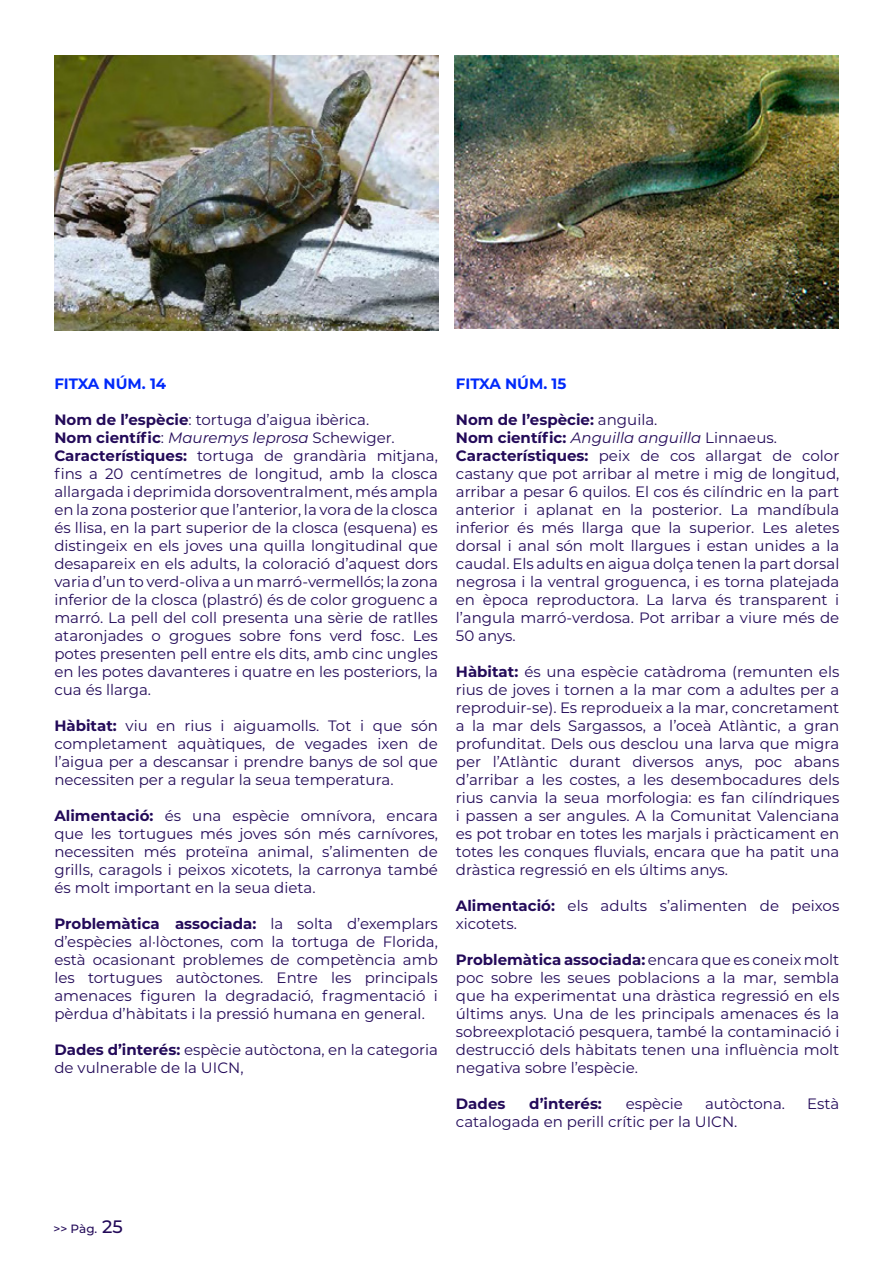
<style>
.page{position:relative;width:893px;height:1263px;background:#fff}
.page>*{position:absolute;margin:0;border:0;box-sizing:border-box;transform-origin:0 0}
.t1{font:15px/18px "Montserrat";color:#230a59;text-align:justify}
.t2{font:700 15px "Montserrat";color:#0029fa}
.t3{font:700 15px "Montserrat";color:#230a59}
.t4{font:500 12px "Montserrat";color:#230a59}
.s1{font-weight:700}
.s2{font-style:italic}
.s3{font-size:18px}
</style>
<div class="page">
<img style="left:54px;top:55px;width:384px;height:275px">
<img style="left:455px;top:55px;width:384px;height:273px">
<p class="t2" style="left:54px;top:373px;width:113px">FITXA NÚM. 14</p>
<p class="t1" style="left:54px;top:410px;width:385px;text-align:left"><span class="s1">Nom de l’espècie</span>: tortuga d’aigua ibèrica.<br><span class="s1">Nom científic</span>: <span class="s2">Mauremys leprosa</span> Schewiger.<br><span class="s1">Característiques:</span> tortuga de grandària mitjana, fins a 20 centímetres de longitud, amb la closca allargada i deprimida dorsoventralment, més ampla en la zona posterior que l’anterior, la vora de la closca és llisa, en la part superior de la closca (esquena) es distingeix en els joves una quilla longitudinal que desapareix en els adults, la coloració d’aquest dors varia d’un to verd-oliva a un marró-vermellós; la zona inferior de la closca (plastró) és de color groguenc a marró. La pell del coll presenta una sèrie de ratlles ataronjades o grogues sobre fons verd fosc. Les potes presenten pell entre els dits, amb cinc ungles en les potes davanteres i quatre en les posteriors, la cua és llarga.</p>
<p class="t1" style="left:54px;top:716px;width:385px"><span class="s1">Hàbitat:</span> viu en rius i aiguamolls. Tot i que són completament aquàtiques, de vegades ixen de l’aigua per a descansar i prendre banys de sol que necessiten per a regular la seua temperatura.</p>
<p class="t1" style="left:54px;top:806px;width:385px"><span class="s1">Alimentació:</span> és una espècie omnívora, encara que les tortugues més joves són més carnívores, necessiten més proteïna animal, s’alimenten de grills, caragols i peixos xicotets, la carronya també és molt important en la seua dieta.</p>
<p class="t1" style="left:54px;top:914px;width:385px"><span class="s1">Problemàtica associada:</span> la solta d’exemplars d’espècies al·lòctones, com la tortuga de Florida, està ocasionant problemes de competència amb les tortugues autòctones. Entre les principals amenaces figuren la degradació, fragmentació i pèrdua d’hàbitats i la pressió humana en general.</p>
<p class="t1" style="left:54px;top:1040px;width:385px"><span class="s1">Dades d’interés:</span> espècie autòctona, en la categoria de vulnerable de la UICN,</p>
<p class="t2" style="left:456px;top:373px;width:112px">FITXA NÚM. 15</p>
<p class="t1" style="left:456px;top:410px;width:385px;text-align:left"><span class="s1">Nom de l’espècie:</span> anguila.<br><span class="s1">Nom científic:</span> <span class="s2">Anguilla anguilla</span> Linnaeus.<br><span class="s1">Característiques:</span> peix de cos allargat de color castany que pot arribar al metre i mig de longitud, arribar a pesar 6 quilos. El cos és cilíndric en la part anterior i aplanat en la posterior. La mandíbula inferior és més llarga que la superior. Les aletes dorsal i anal són molt llargues i estan unides a la caudal. Els adults en aigua dolça tenen la part dorsal negrosa i la ventral groguenca, i es torna platejada en època reproductora. La larva és transparent i l’angula marró-verdosa. Pot arribar a viure més de 50 anys.</p>
<p class="t1" style="left:456px;top:662px;width:385px"><span class="s1">Hàbitat:</span> és una espècie catàdroma (remunten els rius de joves i tornen a la mar com a adultes per a reproduir-se). Es reprodueix a la mar, concretament a la mar dels Sargassos, a l’oceà Atlàntic, a gran profunditat. Dels ous desclou una larva que migra per l’Atlàntic durant diversos anys, poc abans d’arribar a les costes, a les desembocadures dels rius canvia la seua morfologia: es fan cilíndriques i passen a ser angules. A la Comunitat Valenciana es pot trobar en totes les marjals i pràcticament en totes les conques fluvials, encara que ha patit una dràstica regressió en els últims anys.</p>
<p class="t1" style="left:456px;top:896px;width:385px"><span class="s1">Alimentació:</span> els adults s’alimenten de peixos xicotets.</p>
<p class="t1" style="left:456px;top:950px;width:385px"><span class="s1">Problemàtica associada:</span> encara que es coneix molt poc sobre les seues poblacions a la mar, sembla que ha experimentat una dràstica regressió en els últims anys. Una de les principals amenaces és la sobreexplotació pesquera, també la contaminació i destrucció dels hàbitats tenen una influència molt negativa sobre l’espècie.</p>
<p class="t3" style="left:456px;top:1093px;width:51px">Dades</p>
<p class="t3" style="left:529px;top:1093px;width:74px">d’interés:</p>
<p class="t1" style="left:626px;top:1094px;width:59px">espècie</p>
<p class="t1" style="left:705px;top:1094px;width:82px">autòctona.</p>
<p class="t1" style="left:807px;top:1094px;width:34px">Està</p>
<p class="t1" style="left:456px;top:1112px;width:283px">catalogada en perill crític per la UICN.</p>
<p class="t4" style="left:53px;top:1220px;width:71px">&gt;&gt; Pàg. <span class="s3">25</span></p>
</div>
